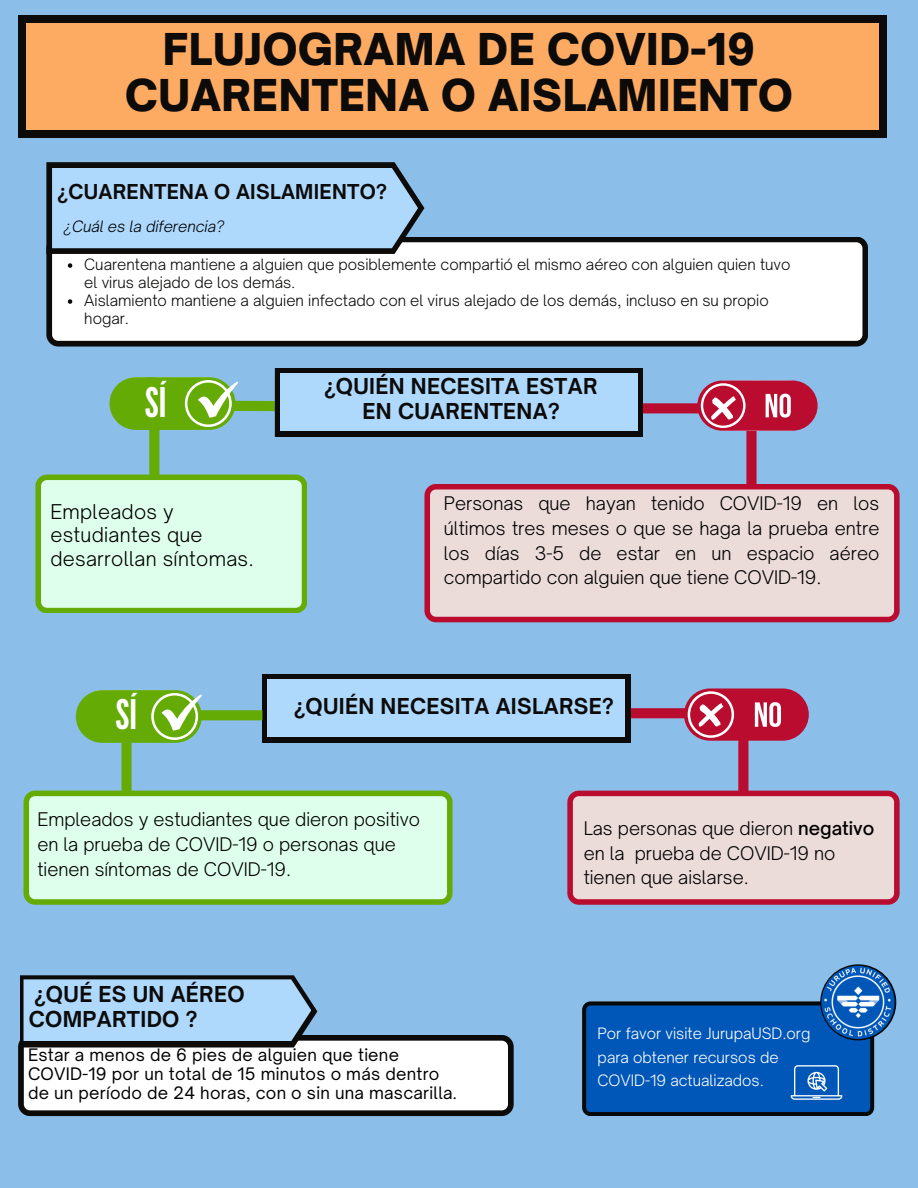
<style>
.page{position:relative;width:918px;height:1188px;background:#8bbee8}
.page>*{position:absolute;margin:0;border:0;box-sizing:border-box;transform-origin:0 0}
.t1{font:900 42px/46.2px "Open Sauce One";letter-spacing:.015em;color:#0c0b0a;text-align:center}
.t2{font:40.65px "League Gothic";color:#fff}
.t3{font:700 21px/24.8px "Open Sauce One";letter-spacing:.015em;color:#0c0b0a}
.t4{font:700 19.65px "Open Sauce One";letter-spacing:.015em;color:#0c0b0a}
.t5{font:300 19.5px/23.7px "Open Sauce One";letter-spacing:.015em;color:#000}
.t6{font:300 18px/24.8px "Open Sauce One";color:#000}
.t7{font:16.5px/19.2px "Open Sauce One";letter-spacing:.015em;color:#000}
.t8{font:300 15px/18px "Open Sauce One";color:#0c0b0a}
.t9{font:300 15px/23.7px "Open Sauce One";color:#fff}
.t10{font:italic 300 15px "Open Sauce One";color:#000}
.s1{font-weight:500}
</style>
<div class="page">
<svg style="left:46px;top:237px;width:822px;height:110px;background:#e7e7e7"></svg>
<div style="left:637px;top:403px;width:80px;height:10px;background:#ba0c2f"></div>
<div style="left:208px;top:401px;width:75px;height:10px;background:#65ab06"></div>
<svg style="left:275px;top:368px;width:368px;height:69px;background:#191b1d"></svg>
<div style="left:280px;top:374px;width:357px;height:57px;background:#aed9fd"></div>
<div style="left:18px;top:15px;width:869px;height:123px;background:#0c0b0a"></div>
<div style="left:26px;top:23px;width:853px;height:106px;background:#fdaa63"></div>
<div style="left:746px;top:431px;width:11px;height:163px;background:#ba0c2f"></div>
<svg style="left:109px;top:377px;width:129px;height:53px"></svg>
<svg style="left:697px;top:381px;width:121px;height:50px;background:#c04462"></svg>
<div style="left:149px;top:428px;width:10px;height:56px;background:#65ab06"></div>
<svg style="left:35px;top:475px;width:272px;height:138px;background:#d1f5d3"></svg>
<svg style="left:424px;top:484px;width:476px;height:138px;background:#e5c7c8"></svg>
<svg style="left:68px;top:263px;width:4px;height:5px"></svg>
<svg style="left:68px;top:299px;width:4px;height:5px"></svg>
<svg style="left:46px;top:162px;width:378px;height:92px;background:#96bad8"></svg>
<div style="left:628px;top:708px;width:58px;height:10px;background:#ba0c2f"></div>
<svg style="left:262px;top:674px;width:369px;height:68px;background:#1a1d1f"></svg>
<div style="left:268px;top:680px;width:357px;height:57px;background:#aed9fd"></div>
<svg style="left:76px;top:690px;width:126px;height:53px;background:#80b948"></svg>
<div style="left:199px;top:710px;width:63px;height:10px;background:#65ab06"></div>
<div style="left:122px;top:742px;width:10px;height:57px;background:#65ab06"></div>
<svg style="left:24px;top:791px;width:429px;height:114px;background:#d0f4d1"></svg>
<svg style="left:684px;top:688px;width:125px;height:52px;background:#c04462"></svg>
<div style="left:738px;top:733px;width:10px;height:74px;background:#ba0c2f"></div>
<svg style="left:567px;top:791px;width:333px;height:114px;background:#e4c4c7"></svg>
<svg style="left:18px;top:975px;width:496px;height:141px"></svg>
<div style="left:126px;top:377px;width:49px;height:50px;background:#65ab06;border-radius:50%"></div>
<div style="left:91px;top:694px;width:49px;height:48px;background:#65ab06;border-radius:50%"></div>
<img style="left:820px;top:964px;width:77px;height:84px">
<svg style="left:582px;top:1001px;width:292px;height:115px;background:#0855ab"></svg>
<p class="t1" style="left:125px;top:26px;width:669px">FLUJOGRAMA DE COVID-19<br>CUARENTENA O AISLAMIENTO</p>
<p class="t4" style="left:58px;top:179px;width:331px">¿CUARENTENA O AISLAMIENTO?</p>
<p class="t10" style="left:64px;top:217px;width:162px">¿Cuál es la diferencia?</p>
<p class="t8" style="left:84px;top:255px;width:708px">Cuarentena mantiene a alguien que posiblemente compartió el mismo aéreo con alguien quien tuvo el virus alejado de los demás.</p>
<p class="t8" style="left:84px;top:291px;width:686px">Aislamiento mantiene a alguien infectado con el virus alejado de los demás, incluso en su propio hogar.</p>
<p class="t2" style="left:145px;top:379px;width:23px">SÍ</p>
<p class="t5" style="left:50px;top:499px;width:205px">Empleados y estudiantes que desarrollan síntomas.</p>
<p class="t2" style="left:116px;top:691px;width:23px">SÍ</p>
<p class="t3" style="left:325px;top:373px;width:274px">¿QUIÉN NECESITA ESTAR</p>
<p class="t3" style="left:363px;top:398px;width:199px">EN CUARENTENA?</p>
<p class="t6" style="left:444px;top:491px;width:437px;text-align:justify">Personas que hayan tenido COVID-19 en los últimos tres meses o que se haga la prueba entre los días 3-5 de estar en un espacio aéreo compartido con alguien que tiene COVID-19.</p>
<p class="t3" style="left:294px;top:694px;width:321px">¿QUIÉN NECESITA AISLARSE?</p>
<p class="t6" style="left:37px;top:807px;width:384px">Empleados y estudiantes que dieron positivo en la prueba de COVID-19 o personas que tienen síntomas de COVID-19.</p>
<p class="t6" style="left:584px;top:816px;width:292px">Las personas que dieron <span class="s1">negativo </span>en la prueba de COVID-19 no tienen que aislarse.</p>
<p class="t3" style="left:29px;top:982px;width:217px">¿QUÉ ES UN AÉREO<br>COMPARTIDO ?</p>
<p class="t7" style="left:28px;top:1045px;width:430px">Estar a menos de 6 pies de alguien que tiene<br>COVID-19 por un total de 15 minutos o más dentro de un período de 24 horas, con o sin una mascarilla.</p>
<p class="t9" style="left:598px;top:1022px;width:214px">Por favor visite JurupaUSD.org para obtener recursos de<br>COVID-19 actualizados.</p>
</div>
